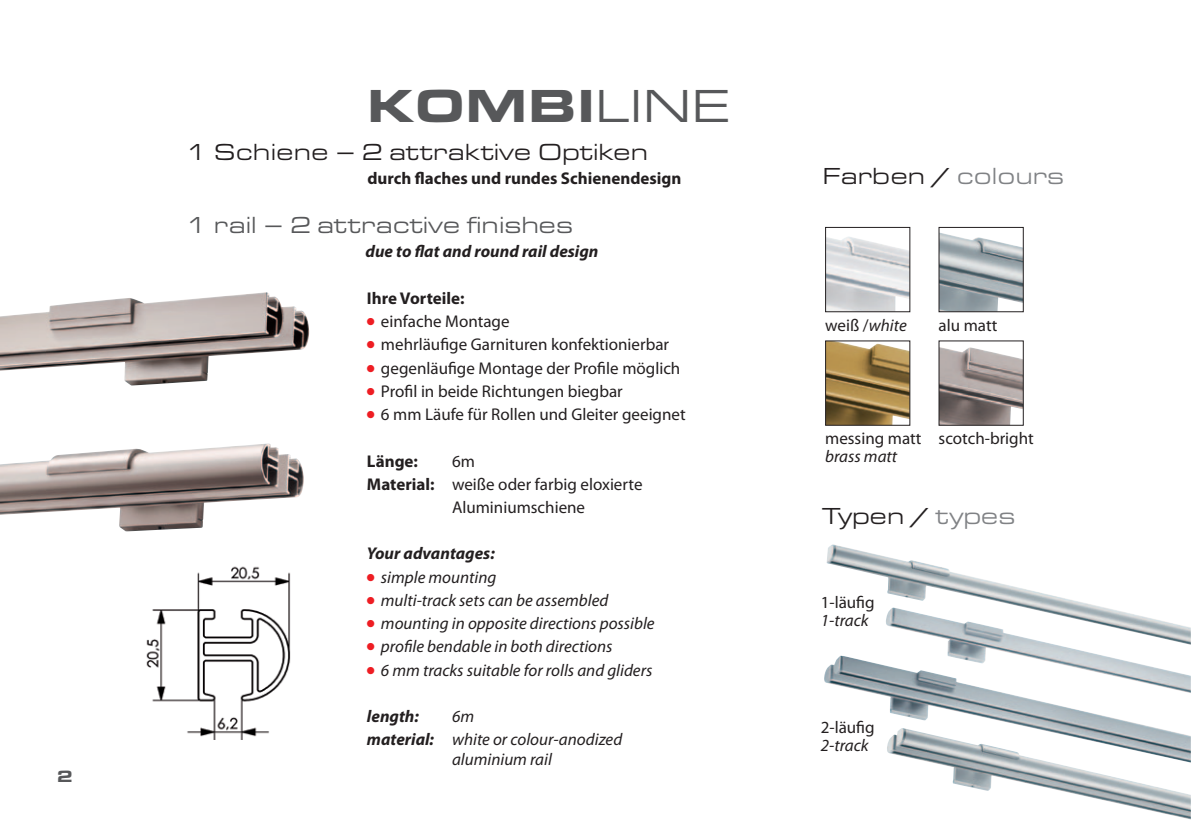
<style>
.page{position:relative;width:1191px;height:840px;background:#fff}
.page>*{position:absolute;margin:0;border:0;box-sizing:border-box;transform-origin:0 0}
.t1{font:48px "Eurostile Extended Black DTC";color:#57585a}
.t2{font:24px "Eurostile Extended Roman DTC";color:#231f20}
.t3{font:24px "Eurostile Extended Roman DTC";color:#57585a}
.t4{font:17px "Myriad Pro";color:#231f20}
.t5{font:italic 17px/23.2px "Myriad Pro";color:#231f20}
.t6{font:700 17px "Myriad Pro";color:#231f20}
.t7{font:italic 700 17px "Myriad Pro";color:#231f20}
.t8{font:17px "Eurostile Extended Black DTC";color:#57585a}
.s1{font-family:"Eurostile Extended Roman DTC"}
.s2{color:#ee1d23}
.s3{font-weight:700}
.s4{color:#808285}
.s5{font-style:italic}
</style>
<div class="page">
<img style="left:940px;top:233px;width:81px;height:77px">
<div style="left:938px;top:227px;width:85px;height:85px;border:1px solid #231f20"></div>
<img style="left:0;top:292px;width:309px;height:93px">
<img style="left:0;top:443px;width:304px;height:88px">
<img style="left:826px;top:544px;width:275px;height:63px">
<img style="left:824px;top:655px;width:366px;height:72px">
<img style="left:887px;top:727px;width:303px;height:92px">
<img style="left:885px;top:607px;width:305px;height:85px">
<img style="left:827px;top:342px;width:81px;height:81px">
<div style="left:825px;top:340px;width:85px;height:85px;border:1px solid #231f20"></div>
<img style="left:827px;top:237px;width:81px;height:73px">
<div style="left:825px;top:227px;width:85px;height:85px;border:1px solid #231f20"></div>
<img style="left:940px;top:347px;width:81px;height:76px">
<img style="left:146px;top:566px;width:145px;height:172px">
<p class="t8" style="left:57px;top:766px;width:18px">2</p>
<h1 class="t1" style="left:367px;top:79px;width:366px">Kombi<span class="s1">line</span></h1>
<h2 class="t2" style="left:187px;top:140px;width:462px">1 Schiene – 2 attraktive Optiken</h2>
<p class="t6" style="left:367px;top:167px;width:315px">durch flaches und rundes Schienendesign</p>
<h2 class="t3" style="left:187px;top:212px;width:387px">1 rail – 2 attractive finishes</h2>
<p class="t7" style="left:365px;top:240px;width:234px">due to flat and round rail design</p>
<p class="t6" style="left:367px;top:287px;width:99px">Ihre Vorteile:</p>
<p class="t4" style="left:367px;top:311px;width:144px"><span class="s2">●</span> einfache Montage</p>
<p class="t4" style="left:367px;top:334px;width:304px"><span class="s2">●</span> mehrläufige Garnituren konfektionierbar</p>
<p class="t4" style="left:367px;top:357px;width:315px"><span class="s2">●</span> gegenläufige Montage der Profile möglich</p>
<p class="t4" style="left:367px;top:380px;width:257px"><span class="s2">●</span> Profil in beide Richtungen biegbar</p>
<p class="t4" style="left:367px;top:403px;width:320px"><span class="s2">●</span> 6 mm Läufe für Rollen und Gleiter geeignet</p>
<p class="t6" style="left:367px;top:449px;width:53px">Länge:</p>
<p class="t4" style="left:452px;top:450px;width:24px">6m</p>
<p class="t4" style="left:367px;top:473px;width:277px"><span class="s3">Material:</span> weiße oder farbig eloxierte</p>
<p class="t4" style="left:452px;top:496px;width:135px">Aluminiumschiene</p>
<p class="t7" style="left:367px;top:542px;width:129px">Your advantages:</p>
<p class="t5" style="left:367px;top:564px;width:131px"><span class="s2">●</span> simple mounting</p>
<p class="t5" style="left:367px;top:588px;width:243px"><span class="s2">●</span> multi-track sets can be assembled</p>
<p class="t5" style="left:367px;top:611px;width:289px"><span class="s2">●</span> mounting in opposite directions possible</p>
<p class="t5" style="left:367px;top:634px;width:247px"><span class="s2">●</span> profile bendable in both directions</p>
<p class="t5" style="left:367px;top:657px;width:287px"><span class="s2">●</span> 6 mm tracks suitable for rolls and gliders</p>
<p class="t7" style="left:367px;top:704px;width:53px">length:</p>
<p class="t5" style="left:367px;top:704px;width:257px;text-indent:85px">6m<br><span class="s3">material:</span> white or colour-anodized</p>
<p class="t5" style="left:452px;top:747px;width:101px">aluminium rail</p>
<h2 class="t2" style="left:822px;top:164px;width:243px">Farben / <span class="s4">colours</span></h2>
<p class="t4" style="left:825px;top:314px;width:83px">weiß /<span class="s5">white</span></p>
<p class="t4" style="left:938px;top:314px;width:60px">alu matt</p>
<p class="t4" style="left:825px;top:427px;width:98px">messing matt</p>
<p class="t5" style="left:825px;top:444px;width:73px">brass matt</p>
<p class="t4" style="left:938px;top:427px;width:97px">scotch-bright</p>
<h2 class="t2" style="left:822px;top:503px;width:195px">Typen / <span class="s4">types</span></h2>
<p class="t4" style="left:820px;top:591px;width:55px">1-läufig</p>
<p class="t5" style="left:820px;top:608px;width:49px">1-track</p>
<p class="t4" style="left:820px;top:716px;width:55px">2-läufig</p>
<p class="t5" style="left:820px;top:732px;width:49px">2-track</p>
</div>
